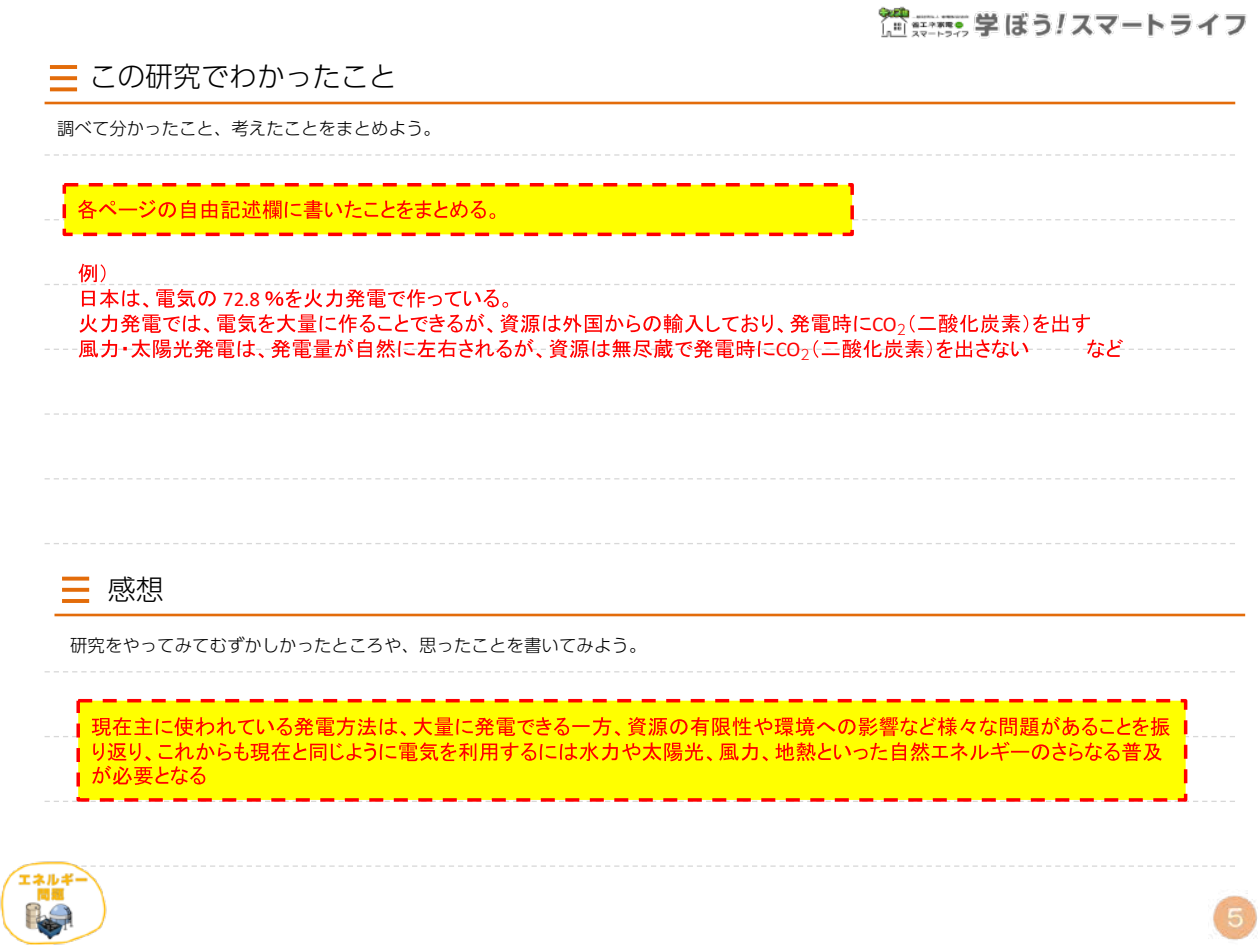
<style>
.page{position:relative;width:1260px;height:945px;background:#fff}
.page>*{position:absolute;margin:0;border:0;box-sizing:border-box;transform-origin:0 0}
.t1{font:300 28px "UD Shin Go Pr 6 N";color:#000}
.t2{font:21px "Calibri";color:#f00}
.t3{font:300 17.5px "UD Shin Go Pr 6 N";color:#000}
</style>
<div class="page">
<svg style="left:45px;top:671px;width:1190px;height:1px"></svg>
<svg style="left:45px;top:801px;width:1190px;height:1px"></svg>
<svg style="left:109px;top:865px;width:1126px;height:2px"></svg>
<svg style="left:45px;top:154px;width:1190px;height:2px"></svg>
<svg style="left:45px;top:413px;width:1190px;height:2px"></svg>
<svg style="left:45px;top:478px;width:1190px;height:1px"></svg>
<svg style="left:45px;top:543px;width:1190px;height:1px"></svg>
<hr style="left:55px;top:614px;width:1190px;height:2px;background:#e36c0a">
<svg style="left:62px;top:577px;width:27px;height:4px"></svg>
<svg style="left:62px;top:588px;width:27px;height:4px"></svg>
<hr style="left:62px;top:599px;width:27px;height:4px;background:#e36c0a">
<hr style="left:45px;top:102px;width:1190px;height:2px;background:#e36c0a">
<hr style="left:50px;top:65px;width:27px;height:4px;background:#e36c0a">
<svg style="left:50px;top:76px;width:27px;height:4px"></svg>
<svg style="left:50px;top:87px;width:27px;height:4px"></svg>
<img style="left:878px;top:6px;width:369px;height:33px">
<img style="left:1208px;top:893px;width:49px;height:48px">
<svg style="left:45px;top:264px;width:1190px;height:44px"></svg>
<svg style="left:79px;top:314px;width:792px;height:19px"></svg>
<svg style="left:910px;top:314px;width:180px;height:19px"></svg>
<svg style="left:45px;top:339px;width:1190px;height:19px"></svg>
<div style="left:76px;top:699px;width:1111px;height:103px;background:#ff0;border:4px dashed #f00"></div>
<svg style="left:45px;top:717px;width:1190px;height:68px"></svg>
<div style="left:63px;top:183px;width:791px;height:53px;background:#ff0;border:4px dashed #f00"></div>
<svg style="left:45px;top:200px;width:1190px;height:20px"></svg>
<img style="left:0;top:861px;width:107px;height:84px">
<h1 class="t1" style="left:89px;top:53px;width:309px">この研究でわかったこと</h1>
<p class="t3" style="left:57px;top:114px;width:385px">調べて分かったこと、考えたことをまとめよう。</p>
<p class="t2" style="left:223px;top:284px;width:39px">72.8</p>
<h1 class="t1" style="left:108px;top:567px;width:57px">感想</h1>
<p class="t3" style="left:70px;top:631px;width:578px">研究をやってみてむずかしかったところや、思ったことを書いてみよう。</p>
<p class="t2" style="left:776px;top:335px;width:36px">CO<sub>2</sub></p>
<p class="t2" style="left:872px;top:310px;width:36px">CO<sub>2</sub></p>
</div>
